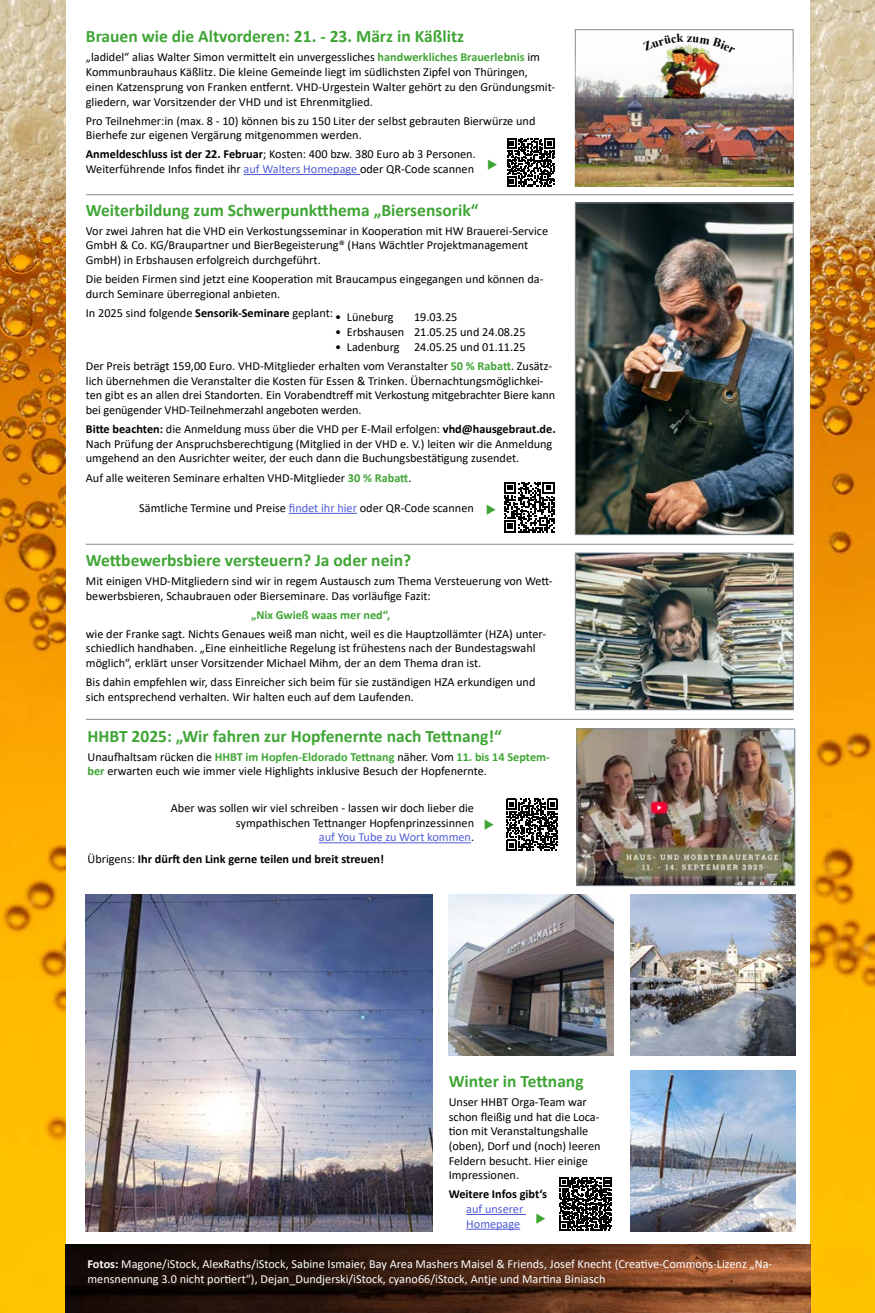
<style>
.page{position:relative;width:875px;height:1313px;background:#fff}
.page>*{position:absolute;margin:0;border:0;box-sizing:border-box;transform-origin:0 0}
.t1{font:700 17.5px "Calibri";color:#3fa535}
.t2{font:12.25px/14.7px "Calibri";color:#000}
.t3{font:12.25px/14.7px "Calibri";color:#fff}
.t4{font:700 12.25px "Calibri";color:#000}
.t5{font:700 12.25px "Calibri";color:#3fa535}
.t6{font:12.25px/14.7px "Calibri";color:#4f5cd6}
.s1{font-weight:700;color:#3fa535}
.s2{font-weight:700}
.s3{color:#4f5cd6}
.s4{font-weight:400}
</style>
<div class="page">
<img style="left:0;top:0;width:66px;height:1312px">
<img style="left:810px;top:0;width:65px;height:1312px">
<hr style="left:86px;top:194px;width:708px;height:1px;background:#828b94">
<hr style="left:86px;top:544px;width:708px;height:1px;background:#828b94">
<hr style="left:86px;top:719px;width:708px;height:1px;background:#828b94">
<img style="left:66px;top:1244px;width:744px;height:68px">
<img style="left:577px;top:554px;width:215px;height:154px">
<div style="left:575px;top:552px;width:219px;height:158px;border:1px solid #828b94"></div>
<img style="left:577px;top:204px;width:215px;height:329px">
<div style="left:575px;top:202px;width:219px;height:333px;border:1px solid #828b94"></div>
<div style="left:575px;top:29px;width:219px;height:158px;border:1px solid #828b94"></div>
<img style="left:575px;top:37px;width:218px;height:149px">
<hr style="left:244px;top:174px;width:116px;height:1px;background:#4f5cd6">
<hr style="left:289px;top:513px;width:68px;height:1px;background:#4f5cd6">
<svg style="left:504px;top:482px;width:51px;height:50px"></svg>
<img style="left:648px;top:54px;width:82px;height:61px">
<svg style="left:507px;top:139px;width:48px;height:48px"></svg>
<img style="left:578px;top:730px;width:215px;height:154px">
<div style="left:576px;top:728px;width:219px;height:158px;border:1px solid #828b94"></div>
<hr style="left:319px;top:842px;width:152px;height:1px;background:#4f5cd6">
<hr style="left:466px;top:1214px;width:60px;height:1px;background:#4f5cd6">
<hr style="left:466px;top:1228px;width:54px;height:1px;background:#4f5cd6">
<svg style="left:559px;top:1230px;width:51px;height:1px"></svg>
<svg style="left:559px;top:1177px;width:53px;height:53px"></svg>
<svg style="left:506px;top:850px;width:51px;height:1px"></svg>
<svg style="left:506px;top:798px;width:52px;height:52px"></svg>
<img style="left:86px;top:895px;width:346px;height:336px">
<img style="left:449px;top:895px;width:164px;height:160px">
<img style="left:631px;top:895px;width:164px;height:160px">
<img style="left:631px;top:1070px;width:164px;height:161px">
<svg style="left:642px;top:37px;width:93px;height:17px"></svg>
<h1 class="t1" style="left:86px;top:24px;width:380px">Brauen wie die Altvorderen: 21. - 23. März in Käßlitz</h1>
<p class="t2" style="left:86px;top:50px;width:471px">„ladidel“ alias Walter Simon vermittelt ein unvergessliches <span class="s1">handwerkliches Brauerlebnis</span> im Kommunbrauhaus Käßlitz. Die kleine Gemeinde liegt im südlichsten Zipfel von Thüringen, einen Katzensprung von Franken entfernt. VHD-Urgestein Walter gehört zu den Gründungsmit&shy;gliedern, war Vorsitzender der VHD und ist Ehrenmitglied.</p>
<p class="t2" style="left:86px;top:113px;width:451px">Pro Teilnehmer:in (max. 8 - 10) können bis zu 150 Liter der selbst gebrauten Bierwürze und<br>Bierhefe zur eigenen Vergärung mitgenommen werden.</p>
<p class="t2" style="left:86px;top:147px;width:391px"><span class="s2">Anmeldeschluss ist der 22. Februar</span>; Kosten: 400 bzw. 380 Euro ab 3 Personen.<br>Weiterführende Infos findet ihr <span class="s3">auf Walters Homepage</span> oder QR-Code scannen</p>
<h1 class="t1" style="left:86px;top:197px;width:394px">Weiterbildung zum Schwerpunktthema „Biersensorik“</h1>
<p class="t2" style="left:86px;top:223px;width:464px">Vor zwei Jahren hat die VHD ein Verkostungsseminar in Kooperation mit HW Brauerei-Service<br>GmbH &amp; Co. KG/Braupartner und BierBegeisterung® (Hans Wächtler Projektmanagement<br>GmbH) in Erbshausen erfolgreich durchgeführt.</p>
<p class="t2" style="left:86px;top:271px;width:459px">Die beiden Firmen sind jetzt eine Kooperation mit Braucampus eingegangen und können da&shy;durch Seminare überregional anbieten.</p>
<p class="t2" style="left:86px;top:305px;width:309px">In 2025 sind folgende <span class="s2">Sensorik-Seminare</span> geplant: • Lüneburg</p>
<p class="t2" style="left:414px;top:309px;width:45px">19.03.25</p>
<p class="t2" style="left:335px;top:324px;width:192px">• Erbshausen 21.05.25 und 24.08.25</p>
<p class="t2" style="left:86px;top:337px;width:468px;line-height:19.1px;text-indent:249px">• Ladenburg 24.05.25 und 01.11.25<br>Der Preis beträgt 159,00 Euro. VHD-Mitglieder erhalten vom Veranstalter <span class="s1">50 % Rabatt</span>. Zusätz-</p>
<p class="t2" style="left:86px;top:373px;width:471px">lich übernehmen die Veranstalter die Kosten für Essen &amp; Trinken. Übernachtungsmöglichkei&shy;ten gibt es an allen drei Standorten. Ein Vorabendtreff mit Verkostung mitgebrachter Biere kann bei genügender VHD-Teilnehmerzahl angeboten werden.</p>
<p class="t2" style="left:86px;top:421px;width:471px"><span class="s2">Bitte beachten:</span> die Anmeldung muss über die VHD per E-Mail erfolgen: <span class="s2">vhd@hausgebraut.de.<br></span>Nach Prüfung der Anspruchsberechtigung (Mitglied in der VHD e. V.) leiten wir die Anmeldung umgehend an den Ausrichter weiter, der euch dann die Buchungsbestätigung zusendet.</p>
<p class="t2" style="left:86px;top:470px;width:327px">Auf alle weiteren Seminare erhalten VHD-Mitglieder <span class="s1">30 % Rabatt</span>.</p>
<p class="t2" style="left:139px;top:500px;width:336px">Sämtliche Termine und Preise <span class="s3">findet ihr hier</span> oder QR-Code scannen</p>
<h1 class="t1" style="left:86px;top:547px;width:327px">Wettbewerbsbiere versteuern? Ja oder nein?</h1>
<p class="t2" style="left:86px;top:573px;width:468px">Mit einigen VHD-Mitgliedern sind wir in regem Austausch zum Thema Versteuerung von Wett&shy;bewerbsbieren, Schaubrauen oder Bierseminare. Das vorläufige Fazit:</p>
<p class="t5" style="left:251px;top:606px;width:141px">„Nix Gwieß waas mer ned“,</p>
<p class="t2" style="left:86px;top:626px;width:462px">wie der Franke sagt. Nichts Genaues weiß man nicht, weil es die Hauptzollämter (HZA) unter&shy;schiedlich handhaben. „Eine einheitliche Regelung ist frühestens nach der Bundestagswahl möglich“, erklärt unser Vorsitzender Michael Mihm, der an dem Thema dran ist.</p>
<p class="t2" style="left:86px;top:674px;width:451px">Bis dahin empfehlen wir, dass Einreicher sich beim für sie zuständigen HZA erkundigen und sich entsprechend verhalten. Wir halten euch auf dem Laufenden.</p>
<h1 class="t1" style="left:88px;top:723px;width:416px">HHBT 2025: „Wir fahren zur Hopfenernte nach Tettnang!“</h1>
<p class="t2" style="left:88px;top:749px;width:464px">Unaufhaltsam rücken die <span class="s1">HHBT im Hopfen-Eldorado Tettnang</span> näher. Vom <span class="s1">11. bis 14 Septem&shy;ber</span> erwarten euch wie immer viele Highlights inklusive Besuch der Hopfenernte.</p>
<p class="t2" style="left:171px;top:800px;width:305px;text-align:right">Aber was sollen wir viel schreiben - lassen wir doch lieber die sympathischen Tettnanger Hopfenprinzessinnen<br><span class="s3">auf You Tube zu Wort kommen</span>.</p>
<p class="t4" style="left:88px;top:850px;width:298px"><span class="s4">Übrigens:</span> Ihr dürft den Link gerne teilen und breit streuen!</p>
<h1 class="t1" style="left:449px;top:1068px;width:136px">Winter in Tettnang</h1>
<p class="t2" style="left:449px;top:1094px;width:153px">Unser HHBT Orga-Team war schon fleißig und hat die Loca&shy;tion mit Veranstaltungshalle (oben), Dorf und (noch) leeren<br>Feldern besucht. Hier einige<br>Impressionen.</p>
<p class="t4" style="left:449px;top:1185px;width:100px">Weitere Infos gibt‘s</p>
<p class="t6" style="left:466px;top:1201px;width:59px">auf unserer<br>Homepage</p>
<p class="t3" style="left:88px;top:1256px;width:686px"><span class="s2">Fotos:</span> Magone/iStock, AlexRaths/iStock, Sabine Ismaier, Bay Area Mashers Maisel &amp; Friends, Josef Knecht (Creative-Commons-Lizenz „Na&shy;mensnennung 3.0 nicht portiert“), Dejan_Dundjerski/iStock, cyano66/iStock, Antje und Martina Biniasch</p>
</div>
